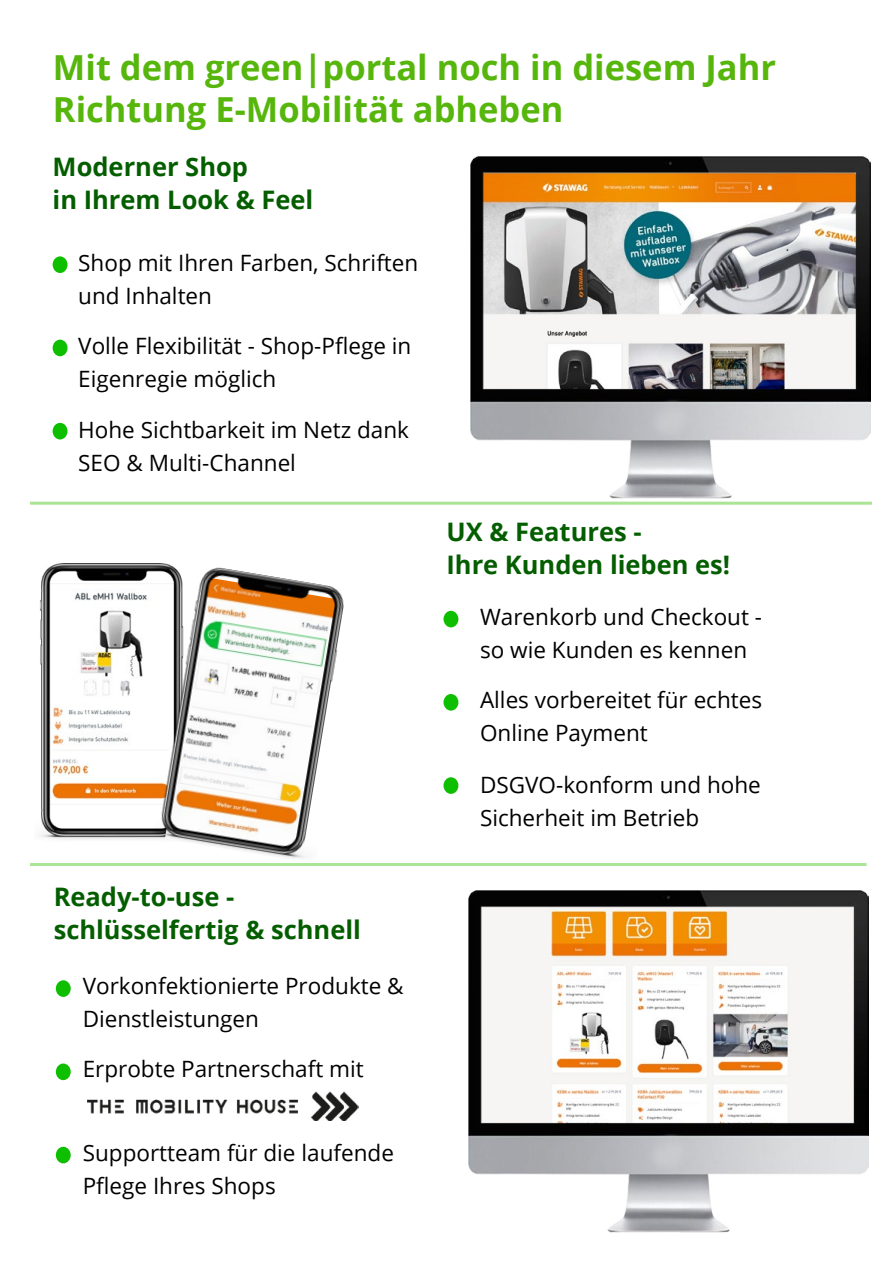
<style>
.page{position:relative;width:893px;height:1263px;background:#fff}
.page>*{position:absolute;margin:0;border:0;box-sizing:border-box;transform-origin:0 0}
.t1{font:700 34.5px/41.4px "Open Sans";color:#56b60c}
.t2{font:700 25.5px/33px "Open Sans";color:#045e00}
.t3{font:22.5px/33px "Open Sans";color:#000}
</style>
<div class="page">
<img style="left:468px;top:890px;width:401px;height:342px">
<hr style="left:30px;top:502px;width:842px;height:3px;background:#aae495">
<hr style="left:30px;top:863px;width:836px;height:3px;background:#aae495">
<div style="left:53px;top:256px;width:15px;height:17px;background:#0ebf00;border-radius:50%"></div>
<div style="left:53px;top:340px;width:15px;height:16px;background:#0ebf00;border-radius:50%"></div>
<div style="left:53px;top:423px;width:15px;height:16px;background:#0ebf00;border-radius:50%"></div>
<div style="left:56px;top:980px;width:15px;height:17px;background:#0ebf00;border-radius:50%"></div>
<div style="left:56px;top:1063px;width:15px;height:17px;background:#0ebf00;border-radius:50%"></div>
<div style="left:56px;top:1147px;width:15px;height:16px;background:#0ebf00;border-radius:50%"></div>
<div style="left:443px;top:611px;width:15px;height:16px;background:#0ebf00;border-radius:50%"></div>
<div style="left:443px;top:694px;width:15px;height:17px;background:#0ebf00;border-radius:50%"></div>
<div style="left:443px;top:777px;width:15px;height:17px;background:#0ebf00;border-radius:50%"></div>
<img style="left:88px;top:1091px;width:270px;height:29px">
<img style="left:470px;top:157px;width:401px;height:341px">
<img style="left:40px;top:563px;width:128px;height:277px">
<img style="left:151px;top:564px;width:193px;height:294px">
<h1 class="t1" style="left:53px;top:46px;width:725px">Mit dem green|portal noch in diesem Jahr<br>Richtung E-Mobilität abheben</h1>
<p class="t2" style="left:53px;top:150px;width:262px">Moderner Shop<br>in Ihrem Look &amp; Feel</p>
<p class="t3" style="left:78px;top:246px;width:342px">Shop mit Ihren Farben, Schriften und Inhalten</p>
<p class="t3" style="left:78px;top:329px;width:335px">Volle Flexibilität - Shop-Pflege in<br>Eigenregie möglich</p>
<p class="t3" style="left:78px;top:413px;width:332px">Hohe Sichtbarkeit im Netz dank<br>SEO &amp; Multi-Channel</p>
<p class="t2" style="left:54px;top:879px;width:309px">Ready-to-use - schlüsselfertig &amp; schnell</p>
<p class="t3" style="left:83px;top:969px;width:322px">Vorkonfektionierte Produkte &amp;<br>Dienstleistungen</p>
<p class="t3" style="left:83px;top:1052px;width:283px">Erprobte Partnerschaft mit</p>
<p class="t3" style="left:83px;top:1136px;width:313px">Supportteam für die laufende<br>Pflege Ihres Shops</p>
<p class="t2" style="left:446px;top:515px;width:285px">UX &amp; Features -<br>Ihre Kunden lieben es!</p>
<p class="t3" style="left:480px;top:600px;width:284px">Warenkorb und Checkout - so wie Kunden es kennen</p>
<p class="t3" style="left:480px;top:683px;width:284px">Alles vorbereitet für echtes<br>Online Payment</p>
<p class="t3" style="left:480px;top:768px;width:282px">DSGVO-konform und hohe<br>Sicherheit im Betrieb</p>
</div>
